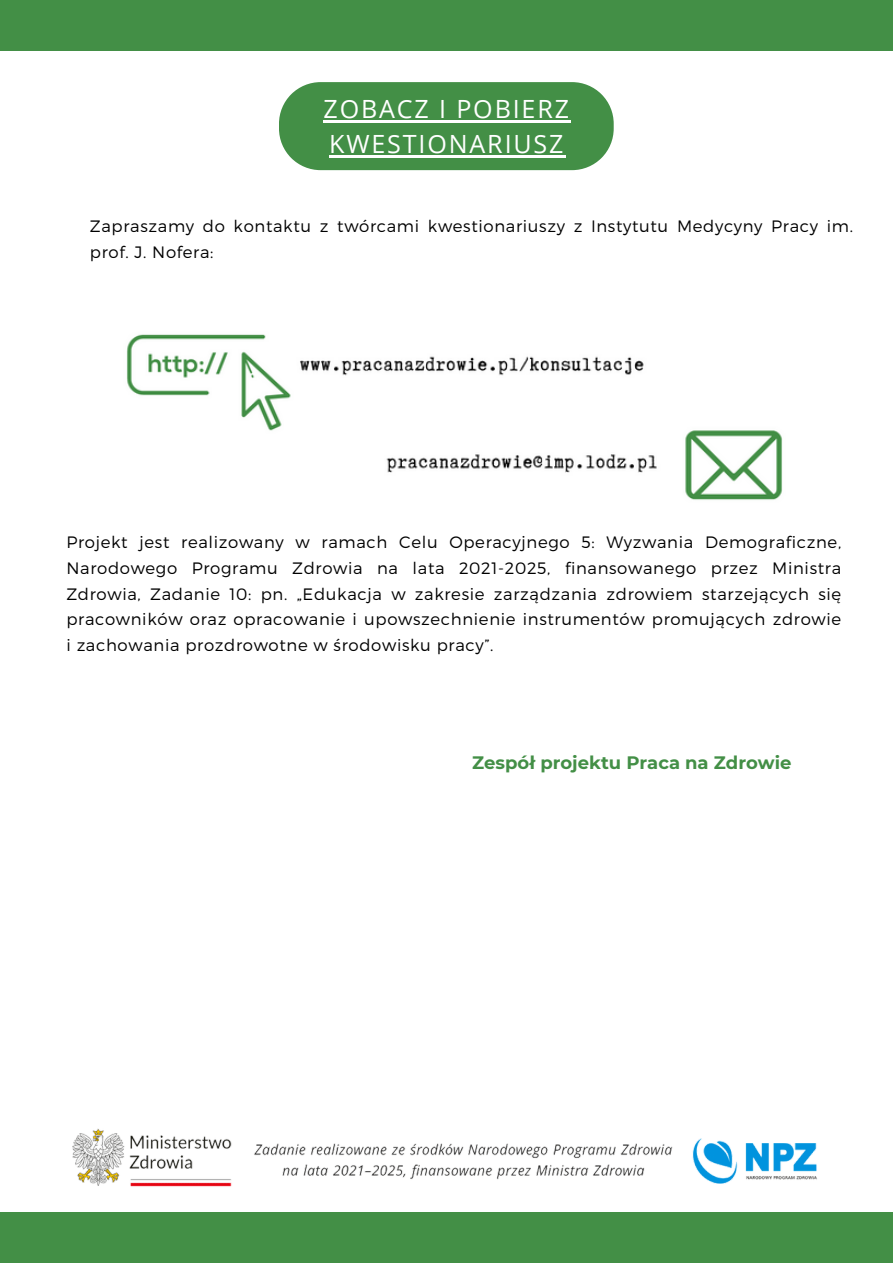
<style>
.page{position:relative;width:893px;height:1264px;background:#fff}
.page>*{position:absolute;margin:0;border:0;box-sizing:border-box;transform-origin:0 0}
.t1{font:25.05px/34.8px "Open Sans";letter-spacing:.075em;color:#fff}
.t2{font:700 18px "Montserrat";color:#438f46}
.t3{font:300 16.5px/25.8px "Montserrat";letter-spacing:.04em;color:#000}
</style>
<div class="page">
<img style="left:127px;top:334px;width:655px;height:166px">
<img style="left:72px;top:1129px;width:745px;height:58px">
<div style="left:0;top:1212px;width:892px;height:50px;background:#438f46"></div>
<div style="left:279px;top:82px;width:334px;height:88px;background:#438f46"></div>
<hr style="left:323px;top:120px;width:248px;height:3px;background:#fff">
<hr style="left:329px;top:155px;width:236px;height:3px;background:#fff">
<div style="left:0;top:0;width:892px;height:51px;background:#438f46"></div>
<p class="t1" style="left:323px;top:91px;width:247px">ZOBACZ I POBIERZ<br>KWESTIONARIUSZ</p>
<p class="t3" style="left:90px;top:212px;width:764px">Zapraszamy do kontaktu z twórcami kwestionariuszy z Instytutu Medycyny Pracy im. prof. J. Nofera:</p>
<p class="t3" style="left:66px;top:528px;width:776px;text-align:justify">Projekt jest realizowany w ramach Celu Operacyjnego 5: Wyzwania Demograficzne, Narodowego Programu Zdrowia na lata 2021-2025, finansowanego przez Ministra Zdrowia, Zadanie 10: pn. „Edukacja w zakresie zarządzania zdrowiem starzejących się pracowników oraz opracowanie i upowszechnienie instrumentów promujących zdrowie i zachowania prozdrowotne w środowisku pracy”.</p>
<p class="t2" style="left:472px;top:751px;width:321px">Zespół projektu Praca na Zdrowie</p>
</div>
